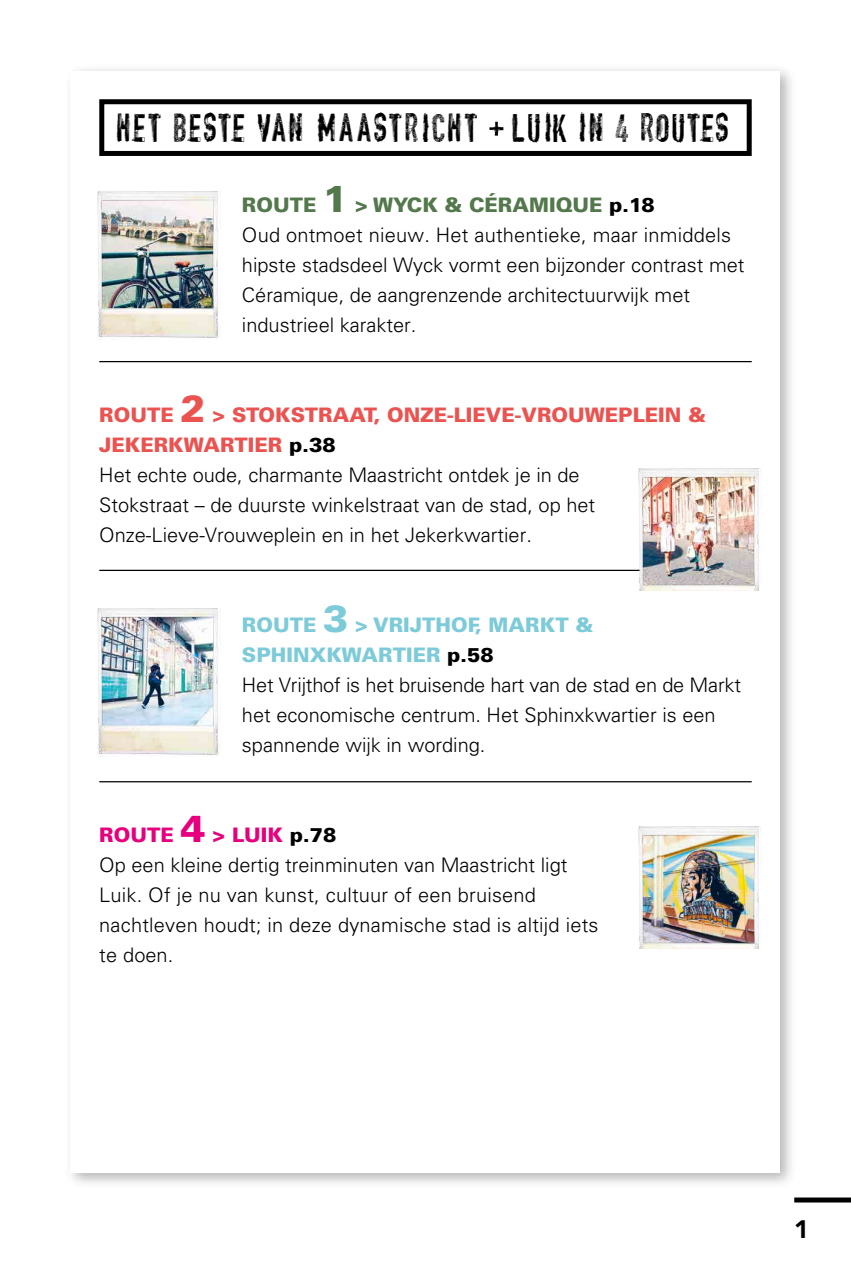
<style>
.page{position:relative;width:851px;height:1276px;background:#fff}
.page>*{position:absolute;margin:0;border:0;box-sizing:border-box;transform-origin:0 0}
.t1{font:33.75px "vtksencounter";letter-spacing:-.075em;color:#000}
.t2{font:900 25px "Avenir LT Std";color:#000}
.t3{font:300 20px/30px "Univers LT Std";color:#000}
.s1{font-weight:900;color:#53784b}
.s2{font-weight:900;font-size:37.5px;color:#53784b}
.s3{font-weight:900}
.s4{font-weight:900;color:#ea5350}
.s5{font-weight:900;font-size:37.5px;color:#ea5350}
.s6{font-weight:900;color:#7dcad9}
.s7{font-weight:900;font-size:37.5px;color:#7dcad9}
.s8{font-weight:900;color:#e6007d}
.s9{font-weight:900;font-size:37.5px;color:#e6007d}
</style>
<div class="page">
<div style="left:794px;top:1197px;width:56px;height:5px;background:#000"></div>
<div style="left:64px;top:64px;width:733px;height:1125px;background:#000;opacity:.3"></div>
<div style="left:71px;top:71px;width:709px;height:1101px;background:#fff"></div>
<div style="left:99px;top:99px;width:652px;height:57px;border:5px solid #000"></div>
<hr style="left:99px;top:361px;width:652px;height:1px;background:#000">
<hr style="left:99px;top:781px;width:652px;height:1px;background:#000">
<hr style="left:99px;top:570px;width:652px;height:1px;background:#000">
<svg style="left:489px;top:122px;width:14px;height:14px"></svg>
<img style="left:97px;top:191px;width:124px;height:149px">
<img style="left:633px;top:468px;width:128px;height:122px">
<img style="left:638px;top:826px;width:123px;height:122px">
<img style="left:97px;top:608px;width:124px;height:149px">
<h1 class="t1" style="left:117px;top:111px;width:618px">HET BESTE VAN MAASTRICHT LUIK IN 4 ROUTES</h1>
<p class="t3" style="left:242px;top:190px;width:504px"><span class="s1">ROUTE</span> <span class="s2">1</span> <span class="s1">&gt; WYCK &amp; CÉRAMIQUE</span> <span class="s3">p.18<br></span>Oud ontmoet nieuw. Het authentieke, maar inmiddels hipste stadsdeel Wyck vormt een bijzonder contrast met Céramique, de aangrenzende architectuurwijk met industrieel karakter.</p>
<p class="t3" style="left:99px;top:400px;width:608px"><span class="s4">ROUTE</span> <span class="s5">2</span> <span class="s4">&gt; STOKSTRAAT, ONZE-LIEVE-VROUWEPLEIN &amp; JEKERKWARTIER</span> <span class="s3">p.38<br></span>Het echte oude, charmante Maastricht ontdek je in de<br>Stokstraat – de duurste winkelstraat van de stad, op het Onze-Lieve-Vrouweplein en in het Jekerkwartier.</p>
<p class="t3" style="left:242px;top:610px;width:500px"><span class="s6">ROUTE</span> <span class="s7">3</span> <span class="s6">&gt; VRIJTHOF, MARKT &amp; SPHINXKWARTIER</span> <span class="s3">p.58<br></span>Het Vrijthof is het bruisende hart van de stad en de Markt het economische centrum. Het Sphinxkwartier is een spannende wijk in wording.</p>
<p class="t3" style="left:99px;top:820px;width:500px"><span class="s8">ROUTE</span> <span class="s9">4</span> <span class="s8">&gt; LUIK</span> <span class="s3">p.78<br></span>Op een kleine dertig treinminuten van Maastricht ligt Luik. Of je nu van kunst, cultuur of een bruisend nachtleven houdt; in deze dynamische stad is altijd iets te doen.</p>
<p class="t2" style="left:794px;top:1214px;width:16px">1</p>
</div>
